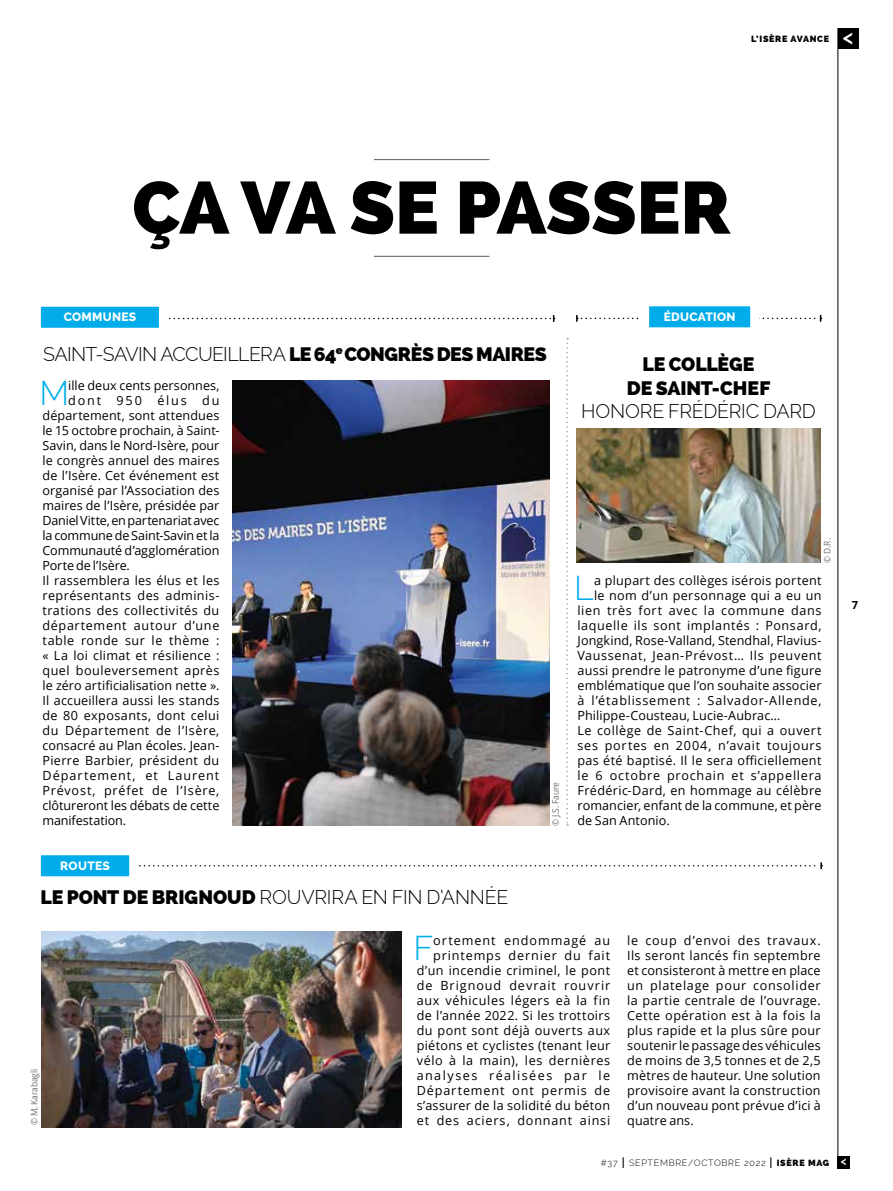
<style>
.page{position:relative;width:893px;height:1191px;background:#fff}
.page>*{position:absolute;margin:0;border:0;box-sizing:border-box;transform-origin:0 0}
.t1{font:800 73.5px "Raleway";letter-spacing:-.005em;color:#000}
.t2{font:300 33.75px "Raleway";color:#00ace9}
.t3{font:300 19.5px "Raleway";letter-spacing:-.02em;color:#000}
.t4{font:800 19.5px/23.4px "Raleway";letter-spacing:-.005em;color:#000;text-align:center}
.t5{font:12.6px/15px "Open Sans";letter-spacing:.03em;color:#000;text-align:justify}
.t6{font:12.6px/15px "Open Sans";letter-spacing:.05em;color:#000;text-align:right}
.t7{font:12.6px "Open Sans";letter-spacing:.005em;color:#000}
.t8{font:12.6px "Open Sans";letter-spacing:.01em;color:#000}
.t9{font:12.6px "Open Sans";letter-spacing:-.005em;color:#000}
.t10{font:12.6px "Open Sans";letter-spacing:.06em;color:#000}
.t11{font:12.6px "Open Sans";letter-spacing:.055em;color:#000}
.t12{font:12.6px "Open Sans";letter-spacing:-.01em;color:#000}
.t13{font:12.6px "Open Sans";color:#000}
.t14{font:12.6px "Open Sans";letter-spacing:-.015em;color:#000}
.t15{font:12.6px "Open Sans";letter-spacing:.075em;color:#000}
.t16{font:12.6px "Open Sans";letter-spacing:.14em;color:#000}
.t17{font:800 12px "Raleway";letter-spacing:.025em;color:#fff}
.t18{font:700 11.1px "Open Sans";color:#000}
.t19{font:300 9px "Raleway";letter-spacing:.075em;color:#000}
.t20{font:9px "Open Sans";letter-spacing:-.01em;color:#706f6f;scale:.93 1}
.t21{font:800 9px "Raleway";letter-spacing:.075em;color:#000}
.s1{font-weight:800}
.s2{font-weight:400;font-size:15px}
</style>
<div class="page">
<hr style="left:838px;top:28px;width:1px;height:1132px;background:#000">
<hr style="left:374px;top:256px;width:115px;height:1px;background:#706f6f">
<hr style="left:374px;top:159px;width:115px;height:1px;background:#706f6f">
<svg style="left:566px;top:338px;width:2px;height:488px"></svg>
<img style="left:42px;top:931px;width:359px;height:196px">
<svg style="left:139px;top:862px;width:683px;height:7px"></svg>
<div style="left:36px;top:850px;width:98px;height:30px;background:#00ace9"></div>
<div style="left:32px;top:846px;width:106px;height:39px;border:9px solid #fff"></div>
<svg style="left:169px;top:315px;width:386px;height:7px"></svg>
<div style="left:36px;top:302px;width:127px;height:30px;background:#00ace9"></div>
<div style="left:32px;top:298px;width:136px;height:39px;border:9px solid #fff"></div>
<svg style="left:576px;top:315px;width:246px;height:7px"></svg>
<div style="left:645px;top:302px;width:110px;height:30px;background:#00ace9"></div>
<div style="left:640px;top:297px;width:119px;height:39px;border:9px solid #fff"></div>
<img style="left:576px;top:428px;width:245px;height:134px">
<img style="left:233px;top:381px;width:316px;height:445px">
<div style="left:838px;top:28px;width:21px;height:21px;background:#000"></div>
<div style="left:838px;top:1155px;width:12px;height:13px;background:#000"></div>
<p class="t21" style="left:751px;top:34px;width:80px">L’ISÈRE AVANCE</p>
<h1 class="t1" style="left:132px;top:165px;width:600px">ÇA VA SE PASSER</h1>
<p class="t17" style="left:64px;top:310px;width:74px">COMMUNES</p>
<h3 class="t3" style="left:43px;top:342px;width:505px">SAINT-SAVIN ACCUEILLERA <span class="s1">LE 64</span><sup>e</sup> <span class="s1">CONGRÈS DES MAIRES</span></h3>
<h2 class="t2" style="left:39px;top:373px;width:31px">M</h2>
<p class="t13" style="left:68px;top:377px;width:153px">ille deux cents personnes,</p>
<p class="t16" style="left:68px;top:392px;width:153px">dont 950 élus du</p>
<p class="t8" style="left:43px;top:407px;width:178px">département, sont attendues</p>
<p class="t9" style="left:43px;top:422px;width:178px">le 15 octobre prochain, à Saint-</p>
<p class="t9" style="left:43px;top:437px;width:178px">Savin, dans le Nord-Isère, pour</p>
<p class="t8" style="left:43px;top:452px;width:178px">le congrès annuel des maires</p>
<p class="t5" style="left:43px;top:468px;width:178px">de l’Isère. Cet événement est</p>
<p class="t7" style="left:43px;top:482px;width:178px">organisé par l’Association des</p>
<p class="t13" style="left:43px;top:497px;width:178px">maires de l’Isère, présidée par</p>
<p class="t14" style="left:43px;top:512px;width:178px">Daniel Vitte, en partenariat avec</p>
<p class="t12" style="left:43px;top:527px;width:178px">la commune de Saint-Savin et la</p>
<p class="t9" style="left:43px;top:542px;width:178px">Communauté d’agglomération</p>
<p class="t12" style="left:43px;top:557px;width:89px">Porte de l’Isère.</p>
<p class="t5" style="left:43px;top:573px;width:178px">Il rassemblera les élus et les</p>
<p class="t5" style="left:43px;top:588px;width:178px">représentants des adminis-</p>
<p class="t5" style="left:43px;top:603px;width:178px">trations des collectivités du</p>
<p class="t6" style="left:43px;top:618px;width:178px">département autour d’une</p>
<p class="t5" style="left:43px;top:633px;width:178px">table ronde sur le thème :</p>
<p class="t5" style="left:43px;top:648px;width:178px">« La loi climat et résilience :</p>
<p class="t5" style="left:43px;top:663px;width:178px">quel bouleversement après</p>
<p class="t7" style="left:43px;top:677px;width:178px">le zéro artificialisation nette ».</p>
<p class="t5" style="left:43px;top:693px;width:178px">Il accueillera aussi les stands</p>
<p class="t5" style="left:43px;top:708px;width:178px">de 80 exposants, dont celui</p>
<p class="t5" style="left:43px;top:723px;width:178px">du Département de l’Isère,</p>
<p class="t7" style="left:43px;top:737px;width:178px">consacré au Plan écoles. Jean-</p>
<p class="t5" style="left:43px;top:753px;width:178px">Pierre Barbier, président du</p>
<p class="t15" style="left:43px;top:767px;width:178px">Département, et Laurent</p>
<p class="t10" style="left:43px;top:782px;width:178px">Prévost, préfet de l’Isère,</p>
<p class="t9" style="left:43px;top:797px;width:178px">clôtureront les débats de cette</p>
<p class="t12" style="left:43px;top:812px;width:85px">manifestation.</p>
<p class="t17" style="left:60px;top:859px;width:51px">ROUTES</p>
<h3 class="t3" style="left:41px;top:886px;width:469px"><span class="s1">LE PONT DE BRIGNOUD</span> ROUVRIRA EN FIN D’ANNÉE</h3>
<p class="t20" style="left:550px;top:826px;width:49px;rotate:-90deg">© J.S. Faure</p>
<p class="t17" style="left:664px;top:310px;width:73px">ÉDUCATION</p>
<h3 class="t4" style="left:627px;top:353px;width:145px">LE COLLÈGE<br>DE SAINT-CHEF</h3>
<h3 class="t3" style="left:581px;top:400px;width:236px">HONORE FRÉDÉRIC DARD</h3>
<p class="t20" style="left:821px;top:562px;width:28px;rotate:-90deg">© D.R.</p>
<h2 class="t2" style="left:574px;top:568px;width:21px">L</h2>
<p class="t5" style="left:594px;top:573px;width:229px">a plupart des collèges isérois portent</p>
<p class="t5" style="left:594px;top:588px;width:229px">le nom d’un personnage qui a eu un</p>
<p class="t11" style="left:577px;top:602px;width:246px">lien très fort avec la commune dans</p>
<p class="t5" style="left:577px;top:618px;width:246px">laquelle ils sont implantés : Ponsard,</p>
<p class="t7" style="left:577px;top:632px;width:246px">Jongkind, Rose-Valland, Stendhal, Flavius-</p>
<p class="t5" style="left:577px;top:648px;width:246px">Vaussenat, Jean-Prévost… Ils peuvent</p>
<p class="t5" style="left:577px;top:663px;width:246px">aussi prendre le patronyme d’une figure</p>
<p class="t8" style="left:577px;top:677px;width:246px">emblématique que l’on souhaite associer</p>
<p class="t10" style="left:577px;top:692px;width:246px">à l’établissement : Salvador-Allende,</p>
<p class="t7" style="left:577px;top:707px;width:204px">Philippe-Cousteau, Lucie-Aubrac…</p>
<p class="t5" style="left:577px;top:723px;width:246px">Le collège de Saint-Chef, qui a ouvert</p>
<p class="t11" style="left:577px;top:737px;width:246px">ses portes en 2004, n’avait toujours</p>
<p class="t5" style="left:577px;top:753px;width:246px">pas été baptisé. Il le sera officiellement</p>
<p class="t10" style="left:577px;top:767px;width:246px">le 6 octobre prochain et s’appellera</p>
<p class="t5" style="left:577px;top:783px;width:246px">Frédéric-Dard, en hommage au célèbre</p>
<p class="t8" style="left:577px;top:797px;width:246px">romancier, enfant de la commune, et père</p>
<p class="t8" style="left:577px;top:812px;width:94px">de San Antonio.</p>
<p class="t20" style="left:28px;top:1125px;width:62px;rotate:-90deg">© M. Karabagli</p>
<p class="t6" style="left:417px;top:933px;width:195px">ortement endommagé au printemps dernier du fait d’un incendie criminel, le pont de Brignoud devrait rouvrir aux véhicules légers eà la fin de l’année 2022. Si les trottoirs du pont sont déjà ouverts aux piétons et cyclistes (tenant leur vélo à la main), les dernières analyses réalisées par le<br>Département ont permis de s’assurer de la solidité du béton et des aciers, donnant ainsi</p>
<p class="t5" style="left:627px;top:933px;width:195px">le coup d’envoi des travaux.<br>Ils seront lancés fin septembre et consisteront à mettre en place un platelage pour consolider la partie centrale de l’ouvrage.<br>Cette opération est à la fois la plus rapide et la plus sûre pour soutenir le passage des véhicules de moins de 3,5 tonnes et de 2,5 mètres de hauteur. Une solution provisoire avant la construction d’un nouveau pont prévue d’ici à quatre ans.</p>
<h2 class="t2" style="left:414px;top:928px;width:21px">F</h2>
<p class="t19" style="left:601px;top:1157px;width:230px">#37 <span class="s2">I</span> SEPTEMBRE/OCTOBRE 2022 <span class="s2">I</span> <span class="s1">ISÈRE MAG</span></p>
<p class="t18" style="left:852px;top:597px;width:8px">7</p>
</div>
